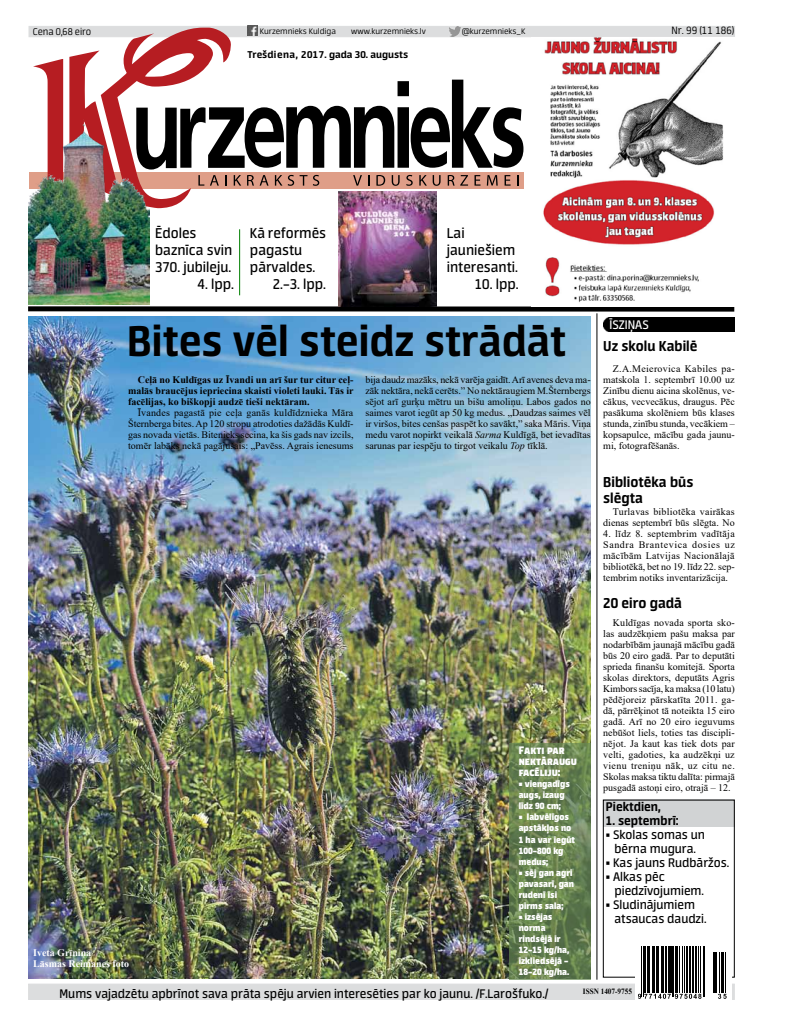
<style>
.page{position:relative;width:794px;height:1021px;background:#fff}
.page>*{position:absolute;margin:0;border:0;box-sizing:border-box;transform-origin:0 0}
.t1{font:700 48px "Neuron Angled";color:#000}
.t2{font:16px/17px "Neuron Angled";color:#000}
.t3{font:700 16px/16px "Neuron Angled";color:#000}
.t4{font:14px/14px "Neuron Angled";color:#000}
.t5{font:700 14px "Neuron Angled";color:#000}
.t6{font:14px "Neuron Angled SC";color:#fff}
.t7{font:12px/11px "Neuron Angled SC";color:#fff}
.t8{font:300 12px "Neuron Angled";color:#000}
.t9{font:700 11px "Neuron Angled";color:#000;scale:1.06 1}
.t10{font:300 11px "Neuron Angled";color:#000}
.t11{font:10px/11px "Times New Roman";color:#000;text-align:justify}
.t12{font:10px/11px "Neuron Angled";color:#fff}
.t13{font:700 10px/11px "Times New Roman";color:#000;text-align:justify}
.t14{font:700 10px/11px "Times New Roman";color:#fff}
.t15{font:300 9px "Neuron Angled";color:#000;scale:1.06 1}
.t16{font:700 8px "Times New Roman";color:#000;scale:.9 1}
.s1{font-style:italic}
</style>
<div class="page">
<div style="left:603px;top:799px;width:131px;height:27px;background:#d1d3d4"></div>
<div style="left:603px;top:799px;width:132px;height:178px;border:1px solid #000"></div>
<img style="left:28px;top:316px;width:563px;height:662px">
<div style="left:28px;top:306px;width:706px;height:5px;background:#000"></div>
<div style="left:28px;top:983px;width:706px;height:16px;background:#dcddde;border:1px solid #dcddde"></div>
<div style="left:603px;top:317px;width:132px;height:14px;background:#000"></div>
<div style="left:636px;top:945px;width:96px;height:54px;background:#fff"></div>
<hr style="left:641px;top:945px;width:1px;height:51px;background:#000">
<hr style="left:643px;top:945px;width:1px;height:51px;background:#000">
<hr style="left:644px;top:945px;width:2px;height:47px;background:#000">
<hr style="left:647px;top:945px;width:1px;height:47px;background:#000">
<hr style="left:649px;top:945px;width:1px;height:47px;background:#000">
<hr style="left:652px;top:945px;width:1px;height:47px;background:#000">
<hr style="left:653px;top:945px;width:2px;height:47px;background:#000">
<hr style="left:656px;top:945px;width:1px;height:47px;background:#000">
<hr style="left:658px;top:945px;width:1px;height:47px;background:#000">
<hr style="left:661px;top:945px;width:1px;height:47px;background:#000">
<hr style="left:663px;top:945px;width:1px;height:47px;background:#000">
<hr style="left:665px;top:945px;width:2px;height:47px;background:#000">
<hr style="left:667px;top:945px;width:2px;height:47px;background:#000">
<hr style="left:670px;top:945px;width:1px;height:47px;background:#000">
<hr style="left:672px;top:945px;width:1px;height:51px;background:#000">
<hr style="left:673px;top:945px;width:1px;height:51px;background:#000">
<hr style="left:675px;top:945px;width:2px;height:47px;background:#000">
<hr style="left:677px;top:945px;width:1px;height:47px;background:#000">
<hr style="left:679px;top:945px;width:1px;height:47px;background:#000">
<hr style="left:682px;top:945px;width:1px;height:47px;background:#000">
<hr style="left:684px;top:945px;width:1px;height:47px;background:#000">
<hr style="left:686px;top:945px;width:2px;height:47px;background:#000">
<hr style="left:689px;top:945px;width:2px;height:47px;background:#000">
<hr style="left:692px;top:945px;width:1px;height:47px;background:#000">
<hr style="left:693px;top:945px;width:1px;height:47px;background:#000">
<hr style="left:695px;top:945px;width:2px;height:47px;background:#000">
<hr style="left:698px;top:945px;width:1px;height:47px;background:#000">
<hr style="left:700px;top:945px;width:1px;height:47px;background:#000">
<hr style="left:703px;top:945px;width:1px;height:51px;background:#000">
<hr style="left:704px;top:945px;width:1px;height:51px;background:#000">
<hr style="left:713px;top:952px;width:1px;height:40px;background:#000">
<hr style="left:714px;top:952px;width:1px;height:40px;background:#000">
<hr style="left:716px;top:952px;width:1px;height:40px;background:#000">
<hr style="left:719px;top:952px;width:1px;height:40px;background:#000">
<hr style="left:721px;top:952px;width:1px;height:40px;background:#000">
<hr style="left:722px;top:952px;width:2px;height:40px;background:#000">
<hr style="left:725px;top:952px;width:1px;height:40px;background:#000">
<svg style="left:638px;top:993px;width:63px;height:5px"></svg>
<svg style="left:718px;top:993px;width:8px;height:5px"></svg>
<div style="left:29px;top:26px;width:706px;height:11px;background:#dcddde"></div>
<svg style="left:33px;top:59px;width:30px;height:60px"></svg>
<svg style="left:69px;top:26px;width:454px;height:182px"></svg>
<hr style="left:596px;top:313px;width:1px;height:666px;background:#000">
<svg style="left:510px;top:743px;width:81px;height:236px;background:#678151"></svg>
<img style="left:543px;top:38px;width:181px;height:265px">
<img style="left:28px;top:119px;width:122px;height:185px">
<img style="left:339px;top:191px;width:98px;height:115px">
<hr style="left:239px;top:229px;width:1px;height:66px;background:#008000">
<p class="t10" style="left:33px;top:25px;width:60px">Cena 0,68 eiro</p>
<p class="t15" style="left:260px;top:26px;width:73px">Kurzemnieks Kuldiga</p>
<p class="t15" style="left:351px;top:26px;width:72px">www.kurzemnieks.lv</p>
<p class="t15" style="left:462px;top:27px;width:61px">@kurzemnieks_K</p>
<p class="t8" style="left:671px;top:24px;width:64px">Nr. 99 (11 186)</p>
<p class="t9" style="left:247px;top:49px;width:153px">Trešdiena, 2017. gada 30. augusts</p>
<h2 class="t2" style="left:155px;top:224px;width:79px">Ēdoles baznīca svin<br>370. jubileju.</h2>
<h2 class="t2" style="left:198px;top:275px;width:38px">4. lpp.</h2>
<h2 class="t2" style="left:250px;top:225px;width:78px">Kā reformēs</h2>
<h2 class="t2" style="left:250px;top:242px;width:54px">pagastu</h2>
<h2 class="t2" style="left:250px;top:259px;width:67px">pārvaldes.</h2>
<h2 class="t2" style="left:273px;top:276px;width:55px">2.–3. lpp.</h2>
<h2 class="t2" style="left:447px;top:224px;width:73px">Lai jauniešiem interesanti.</h2>
<h2 class="t2" style="left:475px;top:275px;width:45px">10. lpp.</h2>
<h1 class="t1" style="left:127px;top:314px;width:440px">Bites vēl steidz strādāt</h1>
<p class="t13" style="left:128px;top:374px;width:227px;text-indent:10px">Ceļā no Kuldīgas uz Īvandi un arī šur tur citur ceļ&shy;malās braucējus iepriecina skaisti violeti lauki. Tās ir facēlijas, ko biškopji audzē tieši nektāram.</p>
<p class="t11" style="left:128px;top:407px;width:227px;text-indent:10px">Īvandes pagastā pie ceļa ganās kuldīdznieka Māra Šternberga bites. Ap 120 stropu atrodoties dažādās Kuldī&shy;gas novada vietās. Bitenieks secina, ka šis gads nav izcils, tomēr labāks nekā pagājušais: „Pavēss. Agrais ienesums</p>
<p class="t11" style="left:365px;top:374px;width:227px">bija daudz mazāks, nekā varēja gaidīt. Arī avenes deva ma&shy;zāk nektāra, nekā cerēts.” No nektāraugiem M.Šternbergs sējot arī gurķu mētru un bišu amoliņu. Labos gados no saimes varot iegūt ap 50 kg medus. „Daudzas saimes vēl ir viršos, bites cenšas paspēt ko savākt,” saka Māris. Viņa medu varot nopirkt veikalā <span class="s1">Sarma</span> Kuldīgā, bet ievadītas sarunas par iespēju to tirgot veikalu <span class="s1">Top</span> tīklā.</p>
<p class="t14" style="left:33px;top:946px;width:98px">Iveta Grīniņa<br>Lāsmas Reimanes foto</p>
<p class="t7" style="left:519px;top:745px;width:60px">Fakti par nektāraugu facēliju:</p>
<p class="t12" style="left:519px;top:778px;width:53px">• viengadīgs augs, izaug līdz 90 cm;</p>
<p class="t12" style="left:519px;top:811px;width:58px">• labvēlīgos apstākļos no<br>1 ha var iegūt<br>100–800 kg medus;</p>
<p class="t12" style="left:519px;top:866px;width:57px">• sēj gan agri pavasarī, gan rudenī īsi pirms sala;</p>
<p class="t12" style="left:519px;top:910px;width:52px">• izsējas norma rindsējā ir<br>12–15 kg/ha, izkliedsējā –<br>18–20 kg/ha.</p>
<h3 class="t6" style="left:609px;top:317px;width:41px">īsziņas</h3>
<h2 class="t3" style="left:603px;top:338px;width:96px">Uz skolu Kabilē</h2>
<p class="t11" style="left:603px;top:363px;width:133px;text-indent:10px">Z.A.Meierovica Kabiles pa&shy;matskola 1. septembrī 10.00 uz Zinību dienu aicina skolēnus, ve&shy;cākus, vecvecākus, draugus. Pēc pasākuma skolēniem būs klases stunda, zinību stunda, vecākiem – kopsapulce, mācību gada jaunu&shy;mi, fotografēšanās.</p>
<h2 class="t3" style="left:603px;top:474px;width:92px">Bibliotēka būs slēgta</h2>
<p class="t11" style="left:603px;top:506px;width:133px;text-align:right">Turlavas bibliotēka vairākas dienas septembrī būs slēgta. No</p>
<p class="t11" style="left:603px;top:528px;width:133px">4. līdz 8. septembrim vadītāja Sandra Brantevica dosies uz mācībām Latvijas Nacionālajā bibliotēkā, bet no 19. līdz 22. sep&shy;tembrim notiks inventarizācija.</p>
<h2 class="t3" style="left:603px;top:595px;width:80px">20 eiro gadā</h2>
<p class="t11" style="left:603px;top:616px;width:133px;text-indent:10px">Kuldīgas novada sporta sko&shy;las audzēkņiem pašu maksa par nodarbībām jaunajā mācību gadā būs 20 eiro gadā. Par to deputāti sprieda finanšu komitejā. Sporta skolas direktors, deputāts Agris Kimbors sacīja, ka maksa (10 latu) pēdējoreiz pārskatīta 2011. ga&shy;dā, pārrēķinot tā noteikta 15 eiro gadā. Arī no 20 eiro ieguvums nebūšot liels, toties tas discipli&shy;nējot. Ja kaut kas tiek dots par velti, gadoties, ka audzēkņi uz vienu treniņu nāk, uz citu ne.<br>Skolas maksa tiktu dalīta: pirmajā pusgadā astoņi eiro, otrajā – 12.</p>
<h3 class="t5" style="left:606px;top:798px;width:56px">Piektdien,</h3>
<h3 class="t5" style="left:606px;top:812px;width:74px">1. septembrī:</h3>
<h3 class="t4" style="left:606px;top:827px;width:100px;text-align:center">• Skolas somas un bērna mugura.</h3>
<h3 class="t4" style="left:606px;top:855px;width:125px">• Kas jauns Rudbāržos.</h3>
<h3 class="t4" style="left:614px;top:869px;width:91px;text-indent:-8px">• Alkas pēc piedzīvojumiem.</h3>
<h3 class="t4" style="left:614px;top:897px;width:94px;text-indent:-8px">• Sludinājumiem atsaucas daudzi.</h3>
<h3 class="t4" style="left:60px;top:986px;width:490px">Mums vajadzētu apbrīnot sava prāta spēju arvien interesēties par ko jaunu. /F.Larošfuko./</h3>
<p class="t16" style="left:583px;top:985px;width:56px">ISSN 1407-9755</p>
</div>
